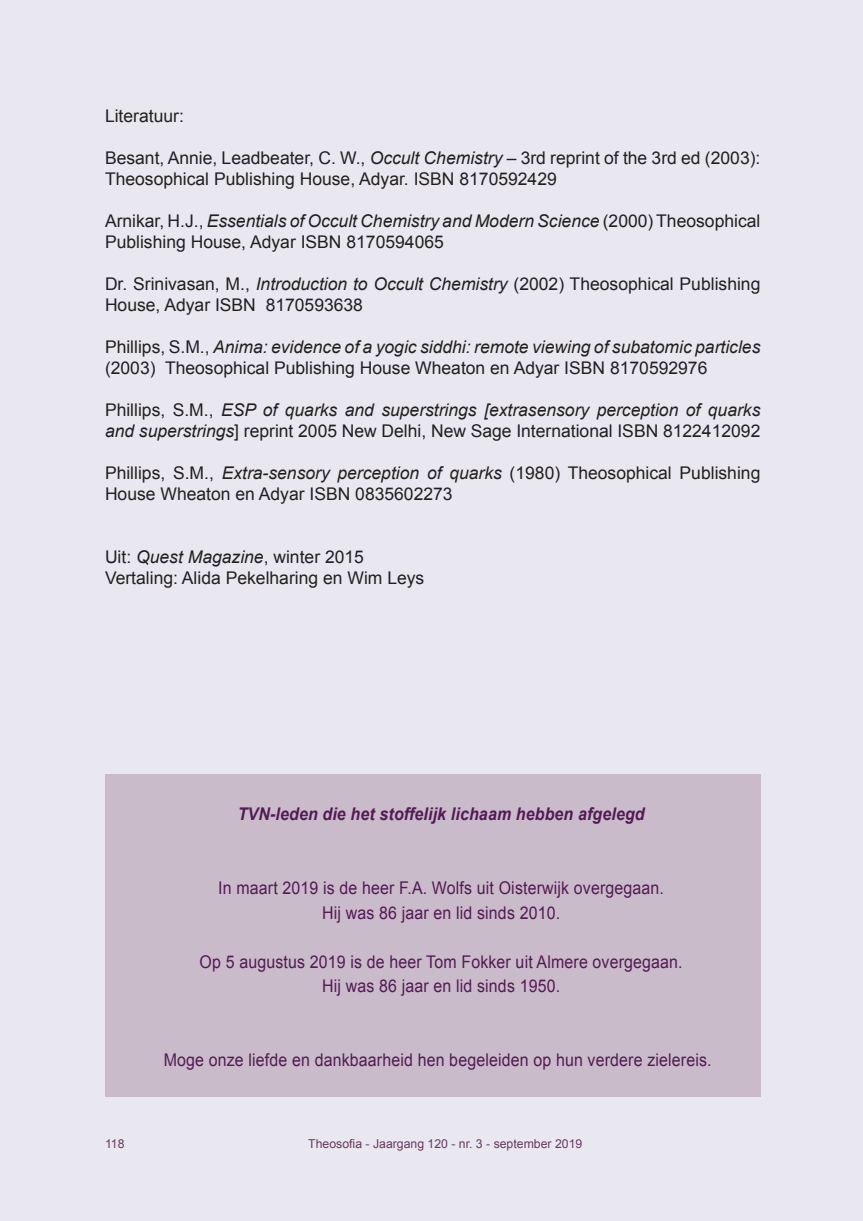
<style>
.page{position:relative;width:863px;height:1221px;background:#fff}
.page>*{position:absolute;margin:0;border:0;box-sizing:border-box;transform-origin:0 0}
.t1{font:17.5px/21px "Arial";color:#231f20}
.t2{font:17.5px/24.5px "Arial";letter-spacing:.01em;color:#541956;text-align:center;scale:.91 1}
.t3{font:italic 17.5px/21px "Arial";color:#231f20}
.t4{font:italic 700 17.5px "Arial";letter-spacing:.01em;color:#541956;scale:.91 1}
.t5{font:12.25px "Arial";color:#551248}
.s1{font-style:italic}
.s2{font-style:normal}
</style>
<div class="page">
<div style="left:0;top:0;width:862px;height:1220px;background:#e9e8f0"></div>
<div style="left:106px;top:1138px;width:475px;height:11px;background:#e9e8f0"></div>
<div style="left:105px;top:774px;width:655px;height:322px;background:#c9bbc9"></div>
<p class="t1" style="left:105px;top:105px;width:80px">Literatuur:</p>
<p class="t1" style="left:105px;top:147px;width:656px">Besant, Annie, Leadbeater, C. W., <span class="s1">Occult Chemistry</span> – 3rd reprint of the 3rd ed (2003):<br>Theosophical Publishing House, Adyar. ISBN 8170592429</p>
<p class="t1" style="left:105px;top:210px;width:656px">Arnikar, H.J., <span class="s1">Essentials of Occult Chemistry and Modern Science</span> (2000) Theosophical<br>Publishing House, Adyar ISBN 8170594065</p>
<p class="t1" style="left:105px;top:273px;width:656px">Dr. Srinivasan, M., <span class="s1">Introduction to Occult Chemistry</span> (2002) Theosophical Publishing<br>House, Adyar ISBN 8170593638</p>
<p class="t1" style="left:105px;top:336px;width:656px">Phillips, S.M., <span class="s1">Anima: evidence of a yogic siddhi: remote viewing of subatomic particles </span>(2003) Theosophical Publishing House Wheaton en Adyar ISBN 8170592976</p>
<p class="t3" style="left:105px;top:399px;width:656px"><span class="s2">Phillips, S.M.,</span> ESP of quarks and superstrings [extrasensory perception of quarks and superstrings<span class="s2">] reprint 2005 New Delhi, New Sage International ISBN 8122412092</span></p>
<p class="t1" style="left:105px;top:462px;width:656px">Phillips, S.M., <span class="s1">Extra-sensory perception of quarks</span> (1980) Theosophical Publishing<br>House Wheaton en Adyar ISBN 0835602273</p>
<p class="t1" style="left:105px;top:546px;width:321px">Uit: <span class="s1">Quest Magazine</span>, winter 2015<br>Vertaling: Alida Pekelharing en Wim Leys</p>
<p class="t4" style="left:238px;top:804px;width:448px">TVN-leden die het stoffelijk lichaam hebben afgelegd</p>
<p class="t2" style="left:218px;top:875px;width:491px">In maart 2019 is de heer F.A. Wolfs uit Oisterwijk overgegaan.<br>Hij was 86 jaar en lid sinds 2010.</p>
<p class="t2" style="left:199px;top:949px;width:532px">Op 5 augustus 2019 is de heer Tom Fokker uit Almere overgegaan.<br>Hij was 86 jaar en lid sinds 1950.</p>
<p class="t2" style="left:164px;top:1047px;width:603px">Moge onze liefde en dankbaarheid hen begeleiden op hun verdere zielereis.</p>
<p class="t5" style="left:105px;top:1136px;width:21px">118</p>
<p class="t5" style="left:308px;top:1136px;width:275px">Theosofia - Jaargang 120 - nr. 3 - september 2019</p>
</div>
